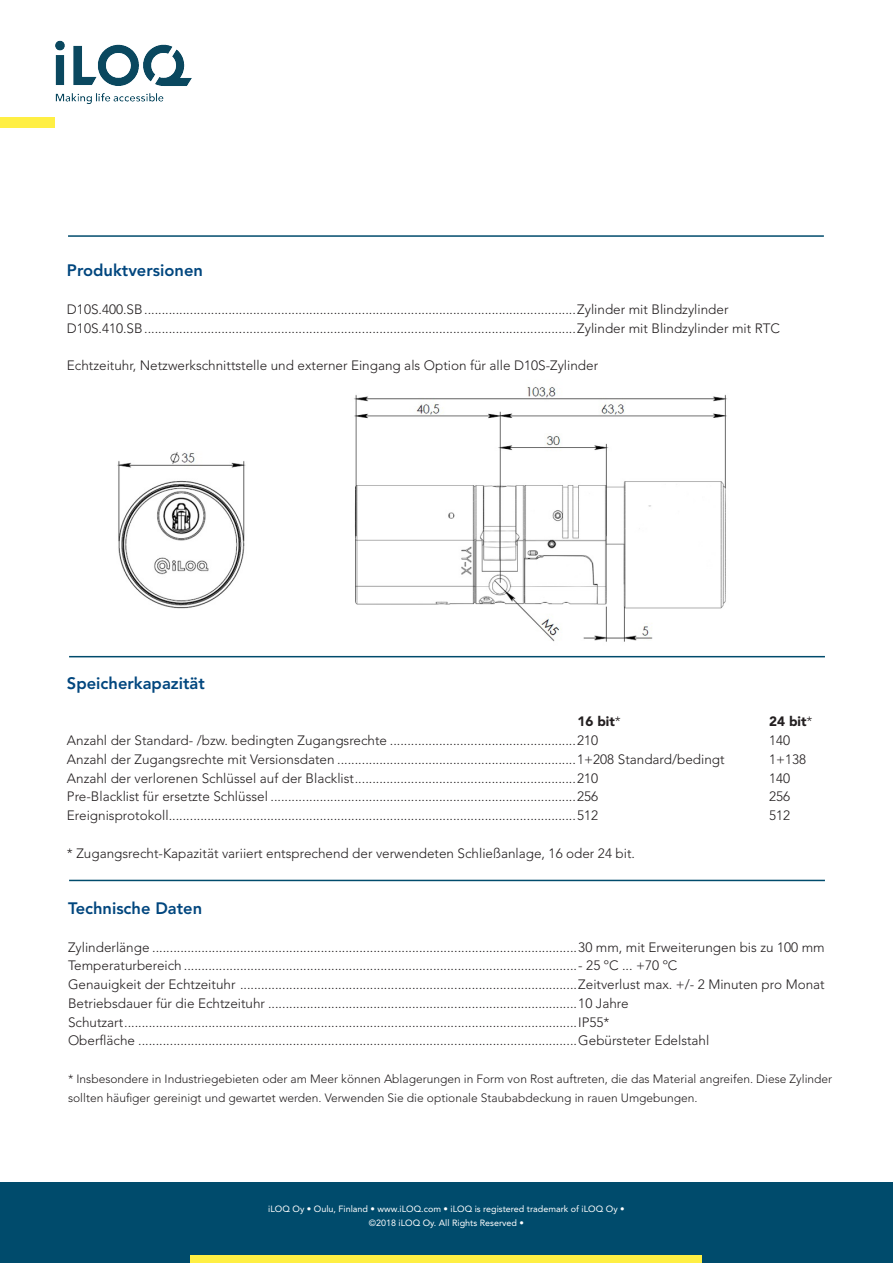
<style>
.page{position:relative;width:893px;height:1263px;background:#fff}
.page>*{position:absolute;margin:0;border:0;box-sizing:border-box;transform-origin:0 0}
.Otsikko{font:800 16.5px "Avenir LT Std";color:#00467e}
.Taulukko{font:300 13.5px "Avenir LT Std";color:#231f20}
.Otsikko-2{font:900 13.5px "Avenir LT Std";color:#231f20}
.Taulukko-2{font:300 12px/18.8px "Avenir LT Std";color:#231f20}
.t1{font:9px/13.5px "Avenir LT Std";color:#fff;text-align:center}
.s1{font-weight:300}
</style>
<div class="page">
<div style="left:0;top:1182px;width:893px;height:81px;background:#004b6c"></div>
<div style="left:191px;top:1255px;width:511px;height:8px;background:#ffef44"></div>
<img style="left:55px;top:40px;width:137px;height:64px">
<div style="left:0;top:118px;width:55px;height:10px;background:#ffef44"></div>
<img style="left:117px;top:387px;width:610px;height:255px">
<hr style="left:68px;top:235px;width:756px;height:2px;background:#004b6c">
<hr style="left:69px;top:656px;width:756px;height:1px;background:#004b6c">
<hr style="left:69px;top:880px;width:756px;height:1px;background:#004b6c">
<p class="Otsikko" style="left:67px;top:261px;width:137px">Produktversionen</p>
<p class="Taulukko" style="left:67px;top:301px;width:663px">D10S.400.SB...........................................................................................................................Zylinder mit Blindzylinder</p>
<p class="Taulukko" style="left:67px;top:320px;width:715px">D10S.410.SB...........................................................................................................................Zylinder mit Blindzylinder mit RTC</p>
<p class="Taulukko" style="left:67px;top:358px;width:533px">Echtzeituhr, Netzwerkschnittstelle und externer Eingang als Option für alle D10S-Zylinder</p>
<p class="Otsikko" style="left:67px;top:673px;width:139px">Speicherkapazität</p>
<p class="Otsikko-2" style="left:577px;top:714px;width:45px">16 bit<span class="s1">*</span></p>
<p class="Otsikko-2" style="left:769px;top:714px;width:45px">24 bit<span class="s1">*</span></p>
<p class="Taulukko" style="left:67px;top:733px;width:533px">Anzahl der Standard- /bzw. bedingten Zugangsrechte .....................................................210</p>
<p class="Taulukko" style="left:769px;top:733px;width:23px">140</p>
<p class="Taulukko" style="left:67px;top:751px;width:659px">Anzahl der Zugangsrechte mit Versionsdaten ....................................................................1+208 Standard/bedingt</p>
<p class="Taulukko" style="left:769px;top:751px;width:39px">1+138</p>
<p class="Taulukko" style="left:67px;top:770px;width:533px">Anzahl der verlorenen Schlüssel auf der Blacklist...............................................................210</p>
<p class="Taulukko" style="left:769px;top:770px;width:23px">140</p>
<p class="Taulukko" style="left:67px;top:789px;width:533px">Pre-Blacklist für ersetzte Schlüssel .......................................................................................256</p>
<p class="Taulukko" style="left:769px;top:789px;width:23px">256</p>
<p class="Taulukko" style="left:67px;top:808px;width:533px">Ereignisprotokoll....................................................................................................................512</p>
<p class="Taulukko" style="left:769px;top:808px;width:23px">512</p>
<p class="Taulukko" style="left:67px;top:845px;width:570px">* Zugangsrecht-Kapazität variiert entsprechend der verwendeten Schließanlage, 16 oder 24 bit.</p>
<p class="Otsikko" style="left:68px;top:898px;width:136px">Technische Daten</p>
<p class="Taulukko" style="left:68px;top:939px;width:758px">Zylinderlänge .........................................................................................................................30 mm, mit Erweiterungen bis zu 100 mm</p>
<p class="Taulukko" style="left:68px;top:958px;width:611px">Temperaturbereich ................................................................................................................- 25 ºC ... +70 ºC</p>
<p class="Taulukko" style="left:68px;top:976px;width:758px">Genauigkeit der Echtzeituhr ................................................................................................Zeitverlust max. +/- 2 Minuten pro Monat</p>
<p class="Taulukko" style="left:68px;top:995px;width:562px">Betriebsdauer für die Echtzeituhr ........................................................................................10 Jahre</p>
<p class="Taulukko" style="left:68px;top:1014px;width:543px">Schutzart.................................................................................................................................IP55*</p>
<p class="Taulukko" style="left:68px;top:1033px;width:643px">Oberfläche .............................................................................................................................Gebürsteter Edelstahl</p>
<p class="Taulukko-2" style="left:68px;top:1069px;width:766px">* Insbesondere in Industriegebieten oder am Meer können Ablagerungen in Form von Rost auftreten, die das Material angreifen. Diese Zylinder sollten häufiger gereinigt und gewartet werden. Verwenden Sie die optionale Staubabdeckung in rauen Umgebungen.</p>
<p class="t1" style="left:268px;top:1202px;width:358px">iLOQ Oy • Oulu, Finland • www.iLOQ.com • iLOQ is registered trademark of iLOQ Oy • ©2018 iLOQ Oy. All Rights Reserved •</p>
</div>
